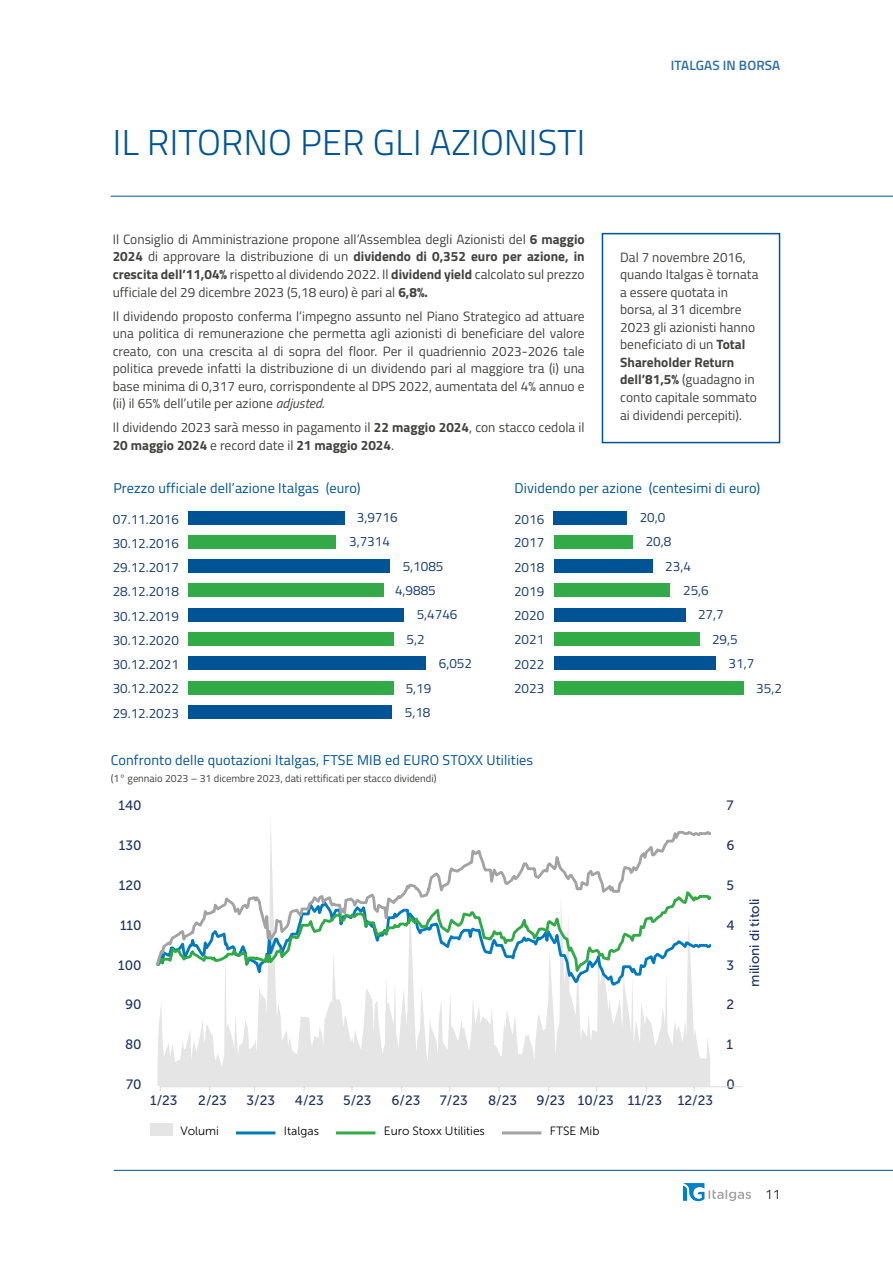
<style>
.page{position:relative;width:893px;height:1263px;background:#fff}
.page>*{position:absolute;margin:0;border:0;box-sizing:border-box;transform-origin:0 0}
.t1{font:300 36px "Titillium";letter-spacing:.01em;color:#005496}
.Box_Highlight{font:14.25px "Titillium";letter-spacing:.01em;color:#005496}
.body{font:13.5px/17.5px "Titillium";color:#424241;text-align:justify}
.GRAFICI_Dati{font:13.5px "Titillium";color:#183e75}
.body_sx{font:13.5px/17.5px "Titillium";color:#424241}
.t2{font:13.5px "Museo Sans 500";color:#1f3464}
.t3{font:600 13.5px "Titillium";letter-spacing:.01em;color:#2d6eaa}
.t4{font:300 13.5px "Titillium";color:#000}
.t5{font:12px "Museo Sans 300";color:#000}
.t6{font:10.5px "Titillium";color:#424241}
.s1{font-weight:700}
.s2{font-style:italic}
</style>
<div class="page">
<hr style="left:114px;top:1170px;width:779px;height:1px;background:#005496">
<svg style="left:683px;top:1183px;width:68px;height:18px"></svg>
<hr style="left:111px;top:196px;width:782px;height:1px;background:#005496">
<div style="left:602px;top:233px;width:178px;height:210px;border:2px solid #005496"></div>
<div style="left:150px;top:1123px;width:22px;height:13px;background:#e5e5e5"></div>
<hr style="left:236px;top:1131px;width:39px;height:3px;background:#007bc0">
<hr style="left:336px;top:1131px;width:39px;height:3px;background:#31aa47">
<hr style="left:502px;top:1131px;width:39px;height:3px;background:#a3a3a3">
<hr style="left:160px;top:1086px;width:582px;height:1px;background:#dadada">
<svg style="left:158px;top:988px;width:552px;height:98px;fill:#e5e5e5"></svg>
<svg style="left:225px;top:980px;width:467px;height:8px"></svg>
<svg style="left:225px;top:968px;width:467px;height:12px"></svg>
<svg style="left:156px;top:823px;width:554px;height:145px"></svg>
<div style="left:188px;top:511px;width:157px;height:13px;background:#005496"></div>
<div style="left:188px;top:559px;width:202px;height:14px;background:#005496"></div>
<div style="left:188px;top:608px;width:216px;height:14px;background:#005496"></div>
<div style="left:188px;top:656px;width:238px;height:14px;background:#005496"></div>
<div style="left:188px;top:705px;width:204px;height:14px;background:#005496"></div>
<div style="left:188px;top:535px;width:148px;height:14px;background:#31aa47"></div>
<div style="left:188px;top:584px;width:196px;height:13px;background:#31aa47"></div>
<div style="left:188px;top:632px;width:206px;height:14px;background:#31aa47"></div>
<div style="left:188px;top:681px;width:206px;height:13px;background:#31aa47"></div>
<div style="left:554px;top:511px;width:73px;height:13px;background:#005496"></div>
<div style="left:554px;top:559px;width:99px;height:14px;background:#005496"></div>
<div style="left:554px;top:608px;width:132px;height:14px;background:#005496"></div>
<div style="left:554px;top:656px;width:162px;height:14px;background:#005496"></div>
<div style="left:554px;top:535px;width:79px;height:14px;background:#31aa47"></div>
<div style="left:554px;top:584px;width:116px;height:13px;background:#31aa47"></div>
<div style="left:554px;top:632px;width:146px;height:14px;background:#31aa47"></div>
<div style="left:554px;top:681px;width:189px;height:13px;background:#31aa47"></div>
<h2 class="t1" style="left:113px;top:116px;width:474px">IL RITORNO PER GLI AZIONISTI</h2>
<p class="body" style="left:113px;top:230px;width:473px">Il Consiglio di Amministrazione propone all’Assemblea degli Azionisti del <span class="s1">6 maggio 2024</span> di approvare la distribuzione di un <span class="s1">dividendo di 0,352 euro per azione, in crescita dell’11,04%</span> rispetto al dividendo 2022. Il <span class="s1">dividend yield</span> calcolato sul prezzo ufficiale del 29 dicembre 2023 (5,18 euro) è pari al <span class="s1">6,8%.</span></p>
<p class="body" style="left:113px;top:306px;width:474px">Il dividendo proposto conferma l’impegno assunto nel Piano Strategico ad attuare una politica di remunerazione che permetta agli azionisti di beneficiare del valore creato, con una crescita al di sopra del floor. Per il quadriennio 2023-2026 tale politica prevede infatti la distribuzione di un dividendo pari al maggiore tra (i) una base minima di 0,317 euro, corrispondente al DPS 2022, aumentata del 4% annuo e (ii) il 65% dell’utile per azione <span class="s2">adjusted</span>.</p>
<p class="body" style="left:113px;top:418px;width:473px">Il dividendo 2023 sarà messo in pagamento il <span class="s1">22 maggio 2024</span>, con stacco cedola il<br><span class="s1">20 maggio 2024</span> e record date il <span class="s1">21 maggio 2024</span>.</p>
<p class="t3" style="left:671px;top:55px;width:111px">ITALGAS IN BORSA</p>
<p class="body_sx" style="left:620px;top:247px;width:140px">Dal 7 novembre 2016, quando Italgas è tornata a essere quotata in borsa, al 31 dicembre<br>2023 gli azionisti hanno beneficiato di un <span class="s1">Total<br>Shareholder Return dell’81,5%</span> (guadagno in conto capitale sommato ai dividendi percepiti).</p>
<p class="Box_Highlight" style="left:113px;top:477px;width:249px">Prezzo ufficiale dell’azione Italgas (euro)</p>
<p class="GRAFICI_Dati" style="left:113px;top:509px;width:68px">07.11.2016</p>
<p class="GRAFICI_Dati" style="left:357px;top:507px;width:42px">3,9716</p>
<p class="GRAFICI_Dati" style="left:113px;top:533px;width:68px">30.12.2016</p>
<p class="GRAFICI_Dati" style="left:349px;top:532px;width:42px">3,7314</p>
<p class="GRAFICI_Dati" style="left:113px;top:557px;width:68px">29.12.2017</p>
<p class="GRAFICI_Dati" style="left:403px;top:556px;width:42px">5,1085</p>
<p class="GRAFICI_Dati" style="left:113px;top:582px;width:68px">28.12.2018</p>
<p class="GRAFICI_Dati" style="left:395px;top:580px;width:42px">4,9885</p>
<p class="GRAFICI_Dati" style="left:113px;top:606px;width:68px">30.12.2019</p>
<p class="GRAFICI_Dati" style="left:417px;top:605px;width:42px">5,4746</p>
<p class="GRAFICI_Dati" style="left:113px;top:630px;width:68px">30.12.2020</p>
<p class="GRAFICI_Dati" style="left:406px;top:629px;width:20px">5,2</p>
<p class="GRAFICI_Dati" style="left:113px;top:654px;width:68px">30.12.2021</p>
<p class="GRAFICI_Dati" style="left:439px;top:654px;width:35px">6,052</p>
<p class="GRAFICI_Dati" style="left:113px;top:679px;width:68px">30.12.2022</p>
<p class="GRAFICI_Dati" style="left:406px;top:678px;width:27px">5,19</p>
<p class="GRAFICI_Dati" style="left:113px;top:703px;width:68px">29.12.2023</p>
<p class="GRAFICI_Dati" style="left:405px;top:702px;width:27px">5,18</p>
<p class="Box_Highlight" style="left:515px;top:477px;width:247px">Dividendo per azione (centesimi di euro)</p>
<p class="GRAFICI_Dati" style="left:514px;top:509px;width:32px">2016</p>
<p class="GRAFICI_Dati" style="left:640px;top:507px;width:27px">20,0</p>
<p class="GRAFICI_Dati" style="left:514px;top:533px;width:32px">2017</p>
<p class="GRAFICI_Dati" style="left:646px;top:532px;width:27px">20,8</p>
<p class="GRAFICI_Dati" style="left:514px;top:557px;width:32px">2018</p>
<p class="GRAFICI_Dati" style="left:665px;top:556px;width:27px">23,4</p>
<p class="GRAFICI_Dati" style="left:514px;top:581px;width:32px">2019</p>
<p class="GRAFICI_Dati" style="left:683px;top:580px;width:27px">25,6</p>
<p class="GRAFICI_Dati" style="left:514px;top:605px;width:32px">2020</p>
<p class="GRAFICI_Dati" style="left:698px;top:605px;width:27px">27,7</p>
<p class="GRAFICI_Dati" style="left:514px;top:630px;width:32px">2021</p>
<p class="GRAFICI_Dati" style="left:712px;top:629px;width:27px">29,5</p>
<p class="GRAFICI_Dati" style="left:514px;top:654px;width:32px">2022</p>
<p class="GRAFICI_Dati" style="left:729px;top:654px;width:27px">31,7</p>
<p class="GRAFICI_Dati" style="left:514px;top:678px;width:32px">2023</p>
<p class="GRAFICI_Dati" style="left:756px;top:678px;width:27px">35,2</p>
<p class="Box_Highlight" style="left:111px;top:750px;width:424px">Confronto delle quotazioni Italgas, FTSE MIB ed EURO STOXX Utilities</p>
<p class="t6" style="left:111px;top:770px;width:327px">(1° gennaio 2023 – 31 dicembre 2023, dati rettificati per stacco dividendi)</p>
<p class="t2" style="left:119px;top:798px;width:24px">140</p>
<p class="t2" style="left:119px;top:838px;width:24px">130</p>
<p class="t2" style="left:119px;top:878px;width:24px">120</p>
<p class="t2" style="left:120px;top:918px;width:23px">110</p>
<p class="t2" style="left:118px;top:957px;width:25px">100</p>
<p class="t2" style="left:125px;top:997px;width:18px">90</p>
<p class="t2" style="left:125px;top:1037px;width:18px">80</p>
<p class="t2" style="left:126px;top:1077px;width:17px">70</p>
<p class="t2" style="left:150px;top:1093px;width:29px">1/23</p>
<p class="t2" style="left:198px;top:1093px;width:30px">2/23</p>
<p class="t2" style="left:247px;top:1093px;width:30px">3/23</p>
<p class="t2" style="left:295px;top:1093px;width:31px">4/23</p>
<p class="t2" style="left:343px;top:1093px;width:30px">5/23</p>
<p class="t2" style="left:391px;top:1093px;width:30px">6/23</p>
<p class="t2" style="left:440px;top:1093px;width:29px">7/23</p>
<p class="t2" style="left:488px;top:1093px;width:31px">8/23</p>
<p class="t2" style="left:536px;top:1093px;width:178px">9/23 10/23 11/23 12/23</p>
<p class="t5" style="left:181px;top:1124px;width:40px">Volumi</p>
<p class="t5" style="left:284px;top:1124px;width:37px">Italgas</p>
<p class="t5" style="left:384px;top:1124px;width:102px">Euro Stoxx Utilities</p>
<p class="t5" style="left:550px;top:1124px;width:51px">FTSE Mib</p>
<p class="t2" style="left:726px;top:798px;width:9px">7</p>
<p class="t2" style="left:726px;top:838px;width:10px">6</p>
<p class="t2" style="left:726px;top:878px;width:9px">5</p>
<p class="t2" style="left:726px;top:918px;width:10px">4</p>
<p class="t2" style="left:726px;top:957px;width:9px">3</p>
<p class="t2" style="left:726px;top:997px;width:9px">2</p>
<p class="t2" style="left:726px;top:1037px;width:8px">1</p>
<p class="t2" style="left:726px;top:1077px;width:10px">0</p>
<p class="t2" style="left:747px;top:987px;width:90px;rotate:-90deg">milioni di titoli</p>
<p class="t4" style="left:765px;top:1184px;width:17px">11</p>
</div>
